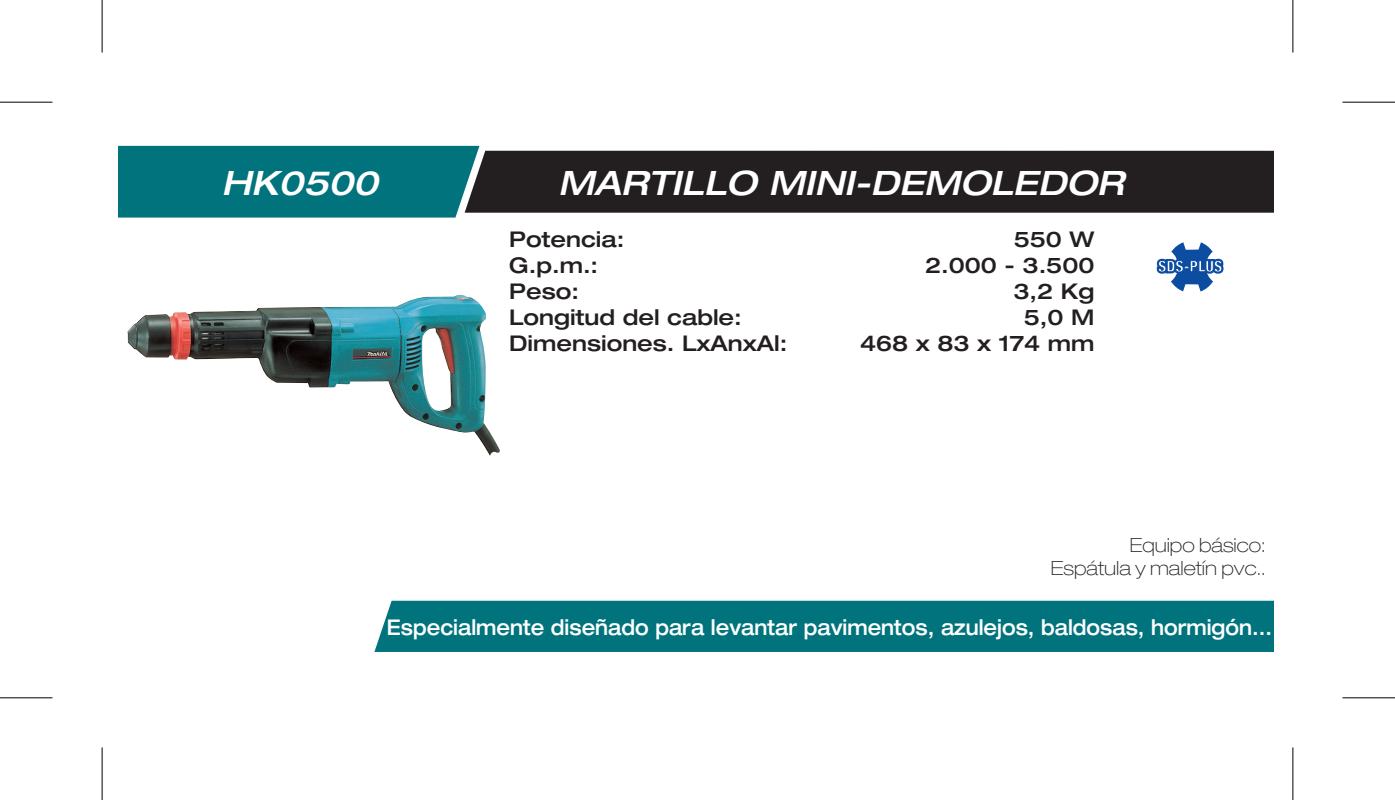
<style>
.page{position:relative;width:1395px;height:800px;background:#fff}
.page>*{position:absolute;margin:0;border:0;box-sizing:border-box;transform-origin:0 0}
.t1{font:italic 500 expanded 33.6px "Helvetica Neue";color:#fff}
.Características{font:500 expanded 21.7px "Helvetica Neue";color:#231f20}
.t2{font:500 expanded 21.7px "Helvetica Neue";color:#fff;scale:.87 1}
.t3{font:100 expanded 19.6px/23.4px "Helvetica Neue";color:#231f20;text-align:right}
</style>
<div class="page">
<img style="left:127px;top:295px;width:373px;height:161px">
<svg style="left:1156px;top:242px;width:68px;height:49px"></svg>
<div style="left:374px;top:600px;width:900px;height:52px;background:#00737d"></div>
<div style="left:479px;top:151px;width:795px;height:62px;background:#231f20"></div>
<div style="left:118px;top:146px;width:361px;height:71px;background:#00737d"></div>
<svg style="left:0;top:101px;width:52px;height:1px"></svg>
<svg style="left:1342px;top:101px;width:53px;height:1px"></svg>
<svg style="left:0;top:698px;width:52px;height:1px"></svg>
<svg style="left:1342px;top:698px;width:53px;height:1px"></svg>
<svg style="left:101px;top:0;width:1px;height:53px"></svg>
<svg style="left:101px;top:747px;width:1px;height:52px"></svg>
<svg style="left:1293px;top:0;width:1px;height:53px"></svg>
<svg style="left:1293px;top:747px;width:1px;height:52px"></svg>
<hr style="left:0;top:102px;width:52px;height:1px;background:#000">
<hr style="left:1342px;top:102px;width:53px;height:1px;background:#000">
<hr style="left:0;top:697px;width:52px;height:1px;background:#000">
<hr style="left:1342px;top:697px;width:53px;height:1px;background:#000">
<hr style="left:102px;top:0;width:1px;height:53px;background:#000">
<hr style="left:102px;top:747px;width:1px;height:52px;background:#000">
<hr style="left:1292px;top:0;width:1px;height:53px;background:#000">
<hr style="left:1292px;top:747px;width:1px;height:52px;background:#000">
<p class="t1" style="left:221px;top:162px;width:158px">HK0500</p>
<p class="t1" style="left:558px;top:162px;width:568px">MARTILLO MINI-DEMOLEDOR</p>
<p class="Características" style="left:509px;top:225px;width:117px">Potencia:</p>
<p class="Características" style="left:1014px;top:225px;width:82px">550 W</p>
<p class="Características" style="left:509px;top:251px;width:91px">G.p.m.:</p>
<p class="Características" style="left:925px;top:251px;width:171px">2.000 - 3.500</p>
<p class="Características" style="left:509px;top:277px;width:71px">Peso:</p>
<p class="Características" style="left:1013px;top:277px;width:83px">3,2 Kg</p>
<p class="Características" style="left:509px;top:303px;width:234px">Longitud del cable:</p>
<p class="Características" style="left:1024px;top:303px;width:72px">5,0 M</p>
<p class="Características" style="left:509px;top:329px;width:280px">Dimensiones. LxAnxAl:</p>
<p class="Características" style="left:860px;top:329px;width:236px">468 x 83 x 174 mm</p>
<p class="t3" style="left:1051px;top:532px;width:216px">Equipo básico:<br>Espátula y maletín pvc..</p>
<p class="t2" style="left:387px;top:613px;width:1019px">Especialmente diseñado para levantar pavimentos, azulejos, baldosas, hormigón...</p>
</div>
